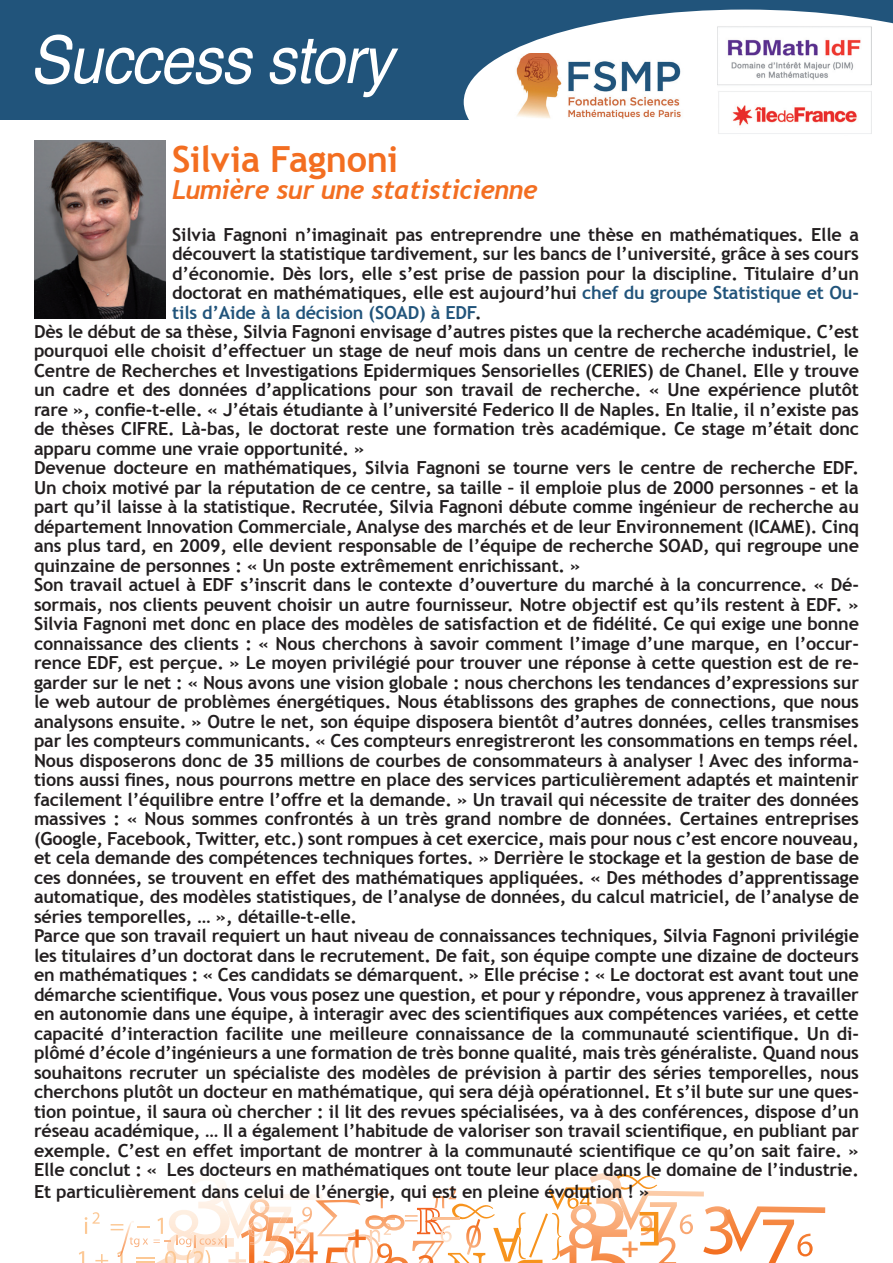
<style>
.page{position:relative;width:893px;height:1263px;background:#fff}
.page>*{position:absolute;margin:0;border:0;box-sizing:border-box;transform-origin:0 0}
.t1{font:italic 66px "Helvetica";letter-spacing:-.015em;color:#fff;scale:.91 1}
.t2{font:700 36px "Trebuchet MS";letter-spacing:-.01em;color:#f36e21}
.t3{font:italic 700 26.25px "Trebuchet";letter-spacing:-.015em;color:#f36e21}
.t4{font:700 18px/19.5px "Trebuchet MS";letter-spacing:-.01em;color:#231f20;text-align:justify}
.s1{color:#21547b}
</style>
<div class="page">
<svg style="left:79px;top:1173px;width:746px;height:90px"></svg>
<img style="left:34px;top:141px;width:132px;height:178px">
<div style="left:0;top:0;width:893px;height:119px;background:#21547b"></div>
<svg style="left:464px;top:10px;width:429px;height:124px;fill:#fff"></svg>
<img style="left:515px;top:53px;width:172px;height:66px">
<img style="left:717px;top:24px;width:154px;height:110px">
<p class="t1" style="left:30px;top:8px;width:400px">Success story</p>
<p class="t2" style="left:172px;top:137px;width:228px">Silvia Fagnoni</p>
<p class="t3" style="left:172px;top:174px;width:367px">Lumière sur une statisticienne</p>
<p class="t4" style="left:172px;top:224px;width:688px">Silvia Fagnoni n’imaginait pas entreprendre une thèse en mathématiques. Elle a découvert la statistique tardivement, sur les bancs de l’université, grâce à ses cours d’économie. Dès lors, elle s’est prise de passion pour la discipline. Titulaire d’un doctorat en mathématiques, elle est aujourd’hui <span class="s1">chef du groupe Statistique et Ou&shy;tils d’Aide à la décision (SOAD) à EDF</span>.</p>
<p class="t4" style="left:34px;top:321px;width:826px">Dès le début de sa thèse, Silvia Fagnoni envisage d’autres pistes que la recherche académique. C’est pourquoi elle choisit d’effectuer un stage de neuf mois dans un centre de recherche industriel, le Centre de Recherches et Investigations Epidermiques Sensorielles (CERIES) de Chanel. Elle y trouve un cadre et des données d’applications pour son travail de recherche. « Une expérience plutôt rare », confie-t-elle. « J’étais étudiante à l’université Federico II de Naples. En Italie, il n’existe pas de thèses CIFRE. Là-bas, le doctorat reste une formation très académique. Ce stage m’était donc apparu comme une vraie opportunité. »</p>
<p class="t4" style="left:34px;top:458px;width:826px">Devenue docteure en mathématiques, Silvia Fagnoni se tourne vers le centre de recherche EDF.<br>Un choix motivé par la réputation de ce centre, sa taille – il emploie plus de 2000 personnes – et la part qu’il laisse à la statistique. Recrutée, Silvia Fagnoni débute comme ingénieur de recherche au département Innovation Commerciale, Analyse des marchés et de leur Environnement (ICAME). Cinq ans plus tard, en 2009, elle devient responsable de l’équipe de recherche SOAD, qui regroupe une quinzaine de personnes : « Un poste extrêmement enrichissant. »</p>
<p class="t4" style="left:34px;top:575px;width:827px">Son travail actuel à EDF s’inscrit dans le contexte d’ouverture du marché à la concurrence. « Dé&shy;sormais, nos clients peuvent choisir un autre fournisseur. Notre objectif est qu’ils restent à EDF. » Silvia Fagnoni met donc en place des modèles de satisfaction et de fidélité. Ce qui exige une bonne connaissance des clients : « Nous cherchons à savoir comment l’image d’une marque, en l’occur&shy;rence EDF, est perçue. » Le moyen privilégié pour trouver une réponse à cette question est de re&shy;garder sur le net : « Nous avons une vision globale : nous cherchons les tendances d’expressions sur le web autour de problèmes énergétiques. Nous établissons des graphes de connections, que nous analysons ensuite. » Outre le net, son équipe disposera bientôt d’autres données, celles transmises par les compteurs communicants. « Ces compteurs enregistreront les consommations en temps réel.<br>Nous disposerons donc de 35 millions de courbes de consommateurs à analyser ! Avec des informa&shy;tions aussi fines, nous pourrons mettre en place des services particulièrement adaptés et maintenir facilement l’équilibre entre l’offre et la demande. » Un travail qui nécessite de traiter des données massives : « Nous sommes confrontés à un très grand nombre de données. Certaines entreprises (Google, Facebook, Twitter, etc.) sont rompues à cet exercice, mais pour nous c’est encore nouveau, et cela demande des compétences techniques fortes. » Derrière le stockage et la gestion de base de ces données, se trouvent en effet des mathématiques appliquées. « Des méthodes d’apprentissage automatique, des modèles statistiques, de l’analyse de données, du calcul matriciel, de l’analyse de séries temporelles, … », détaille-t-elle.</p>
<p class="t4" style="left:34px;top:926px;width:827px">Parce que son travail requiert un haut niveau de connaissances techniques, Silvia Fagnoni privilégie les titulaires d’un doctorat dans le recrutement. De fait, son équipe compte une dizaine de docteurs en mathématiques : « Ces candidats se démarquent. » Elle précise : « Le doctorat est avant tout une démarche scientifique. Vous vous posez une question, et pour y répondre, vous apprenez à travailler en autonomie dans une équipe, à interagir avec des scientifiques aux compétences variées, et cette capacité d’interaction facilite une meilleure connaissance de la communauté scientifique. Un di&shy;plômé d’école d’ingénieurs a une formation de très bonne qualité, mais très généraliste. Quand nous souhaitons recruter un spécialiste des modèles de prévision à partir des séries temporelles, nous cherchons plutôt un docteur en mathématique, qui sera déjà opérationnel. Et s’il bute sur une ques&shy;tion pointue, il saura où chercher : il lit des revues spécialisées, va à des conférences, dispose d’un réseau académique, … Il a également l’habitude de valoriser son travail scientifique, en publiant par exemple. C’est en effet important de montrer à la communauté scientifique ce qu’on sait faire. » Elle conclut : « Les docteurs en mathématiques ont toute leur place dans le domaine de l’industrie.</p>
<p class="t4" style="left:34px;top:1181px;width:617px">Et particulièrement dans celui de l’énergie, qui est en pleine évolution ! »</p>
</div>
